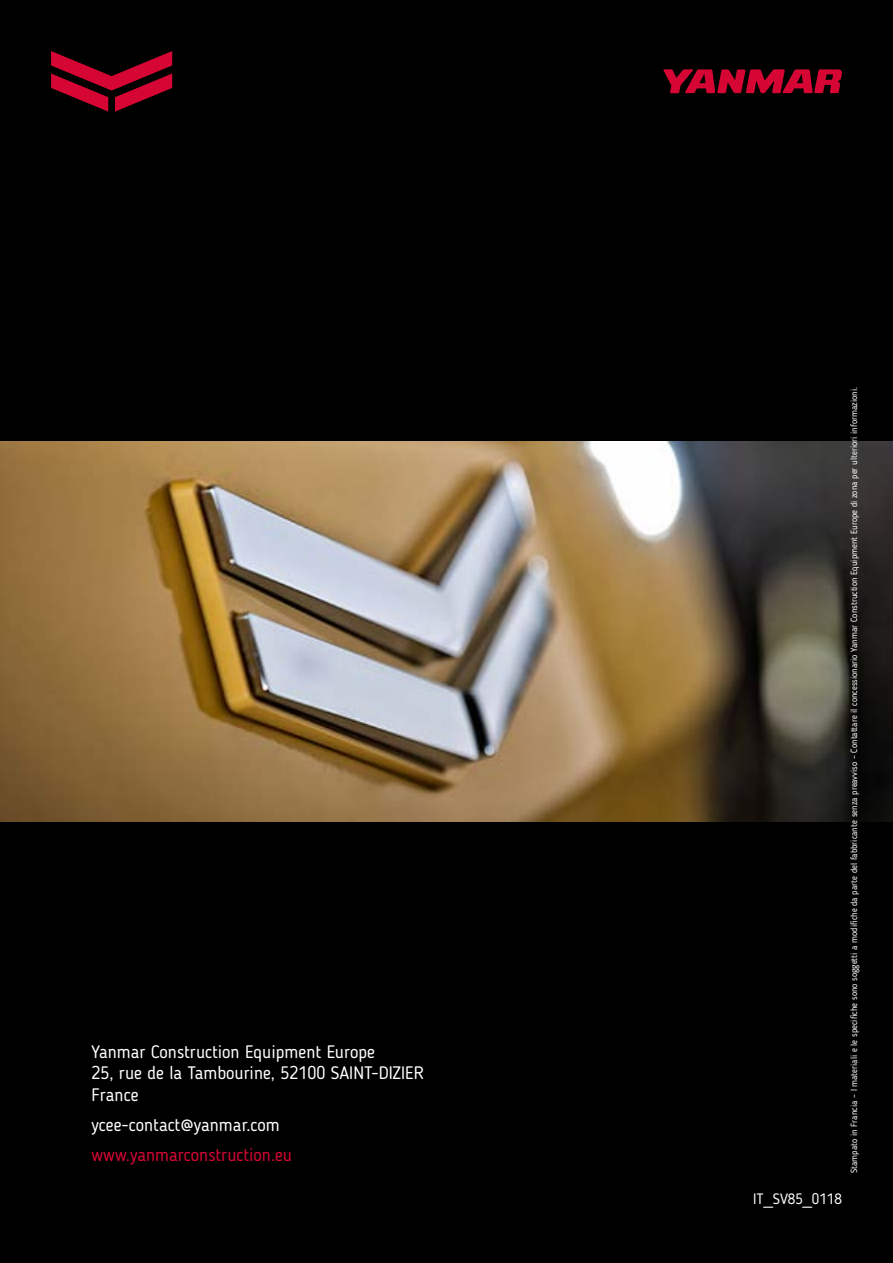
<style>
.page{position:relative;width:893px;height:1263px;background:#000}
.page>*{position:absolute;margin:0;border:0;box-sizing:border-box;transform-origin:0 0}
.t1{font:18px/21.6px "Blogger Sans";color:#fff}
.t2{font:18px "Blogger Sans";color:#d50634}
.t3{font:15px "Blogger Sans";color:#fff}
.t4{font:9px "Blogger Sans";color:#fff}
</style>
<div class="page">
<svg style="left:663px;top:69px;width:179px;height:24px"></svg>
<svg style="left:51px;top:51px;width:121px;height:61px"></svg>
<img style="left:0;top:442px;width:893px;height:379px">
<h1 class="t1" style="left:91px;top:1040px;width:334px">Yanmar Construction Equipment Europe<br>25, rue de la Tambourine, 52100 SAINT-DIZIER<br>France</h1>
<h1 class="t1" style="left:91px;top:1114px;width:190px">ycee-contact@yanmar.com</h1>
<h1 class="t2" style="left:91px;top:1144px;width:202px">www.yanmarconstruction.eu</h1>
<h2 class="t3" style="left:753px;top:1190px;width:90px">IT_SV85_0118</h2>
<p class="t4" style="left:849px;top:1173px;width:788px;rotate:-90deg">Stampato in Francia – I materiali e le specifiche sono soggetti a modifiche da parte del fabbricante senza preavviso – Contattare il concessionario Yanmar Construction Equipment Europe di zona per ulteriori informazioni.</p>
</div>
